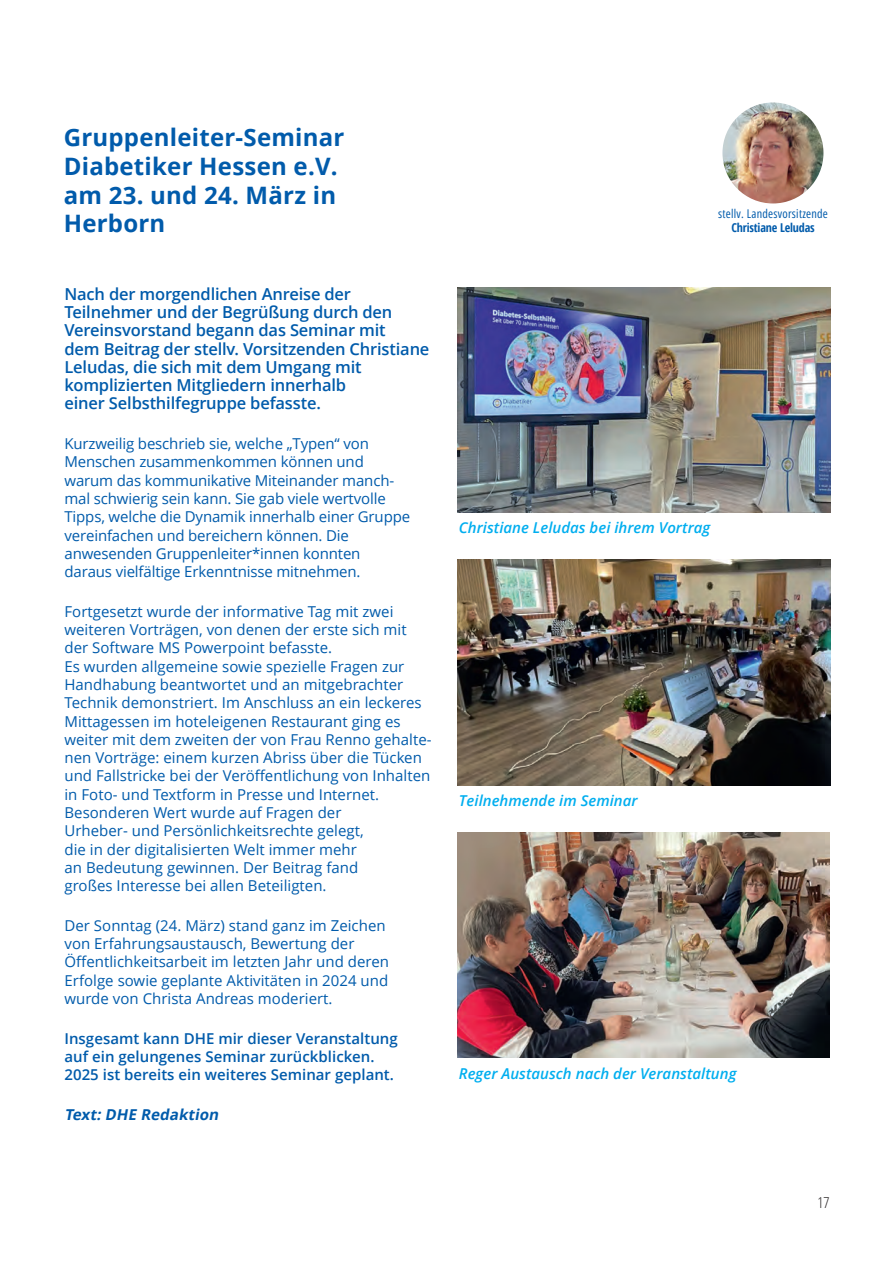
<style>
.page{position:relative;width:893px;height:1263px;background:#fff}
.page>*{position:absolute;margin:0;border:0;box-sizing:border-box;transform-origin:0 0}
.Unterüberschrift{font:700 24px/28.8px "Open Sans";letter-spacing:.01em;color:#015bab}
.Fließtext{font:600 16.5px/18.3px "Open Sans";letter-spacing:-.01em;color:#015bab}
.Fließtext-2{font:15px/18.3px "Open Sans";color:#015bab}
.Fließtext-3{font:600 15px/18.3px "Open Sans";color:#015bab}
.Veranstaltung_Datum{font:italic 600 15px "Open Sans";color:#00aeef}
.Fließtext-4{font:italic 700 15px "Open Sans";color:#015bab}
.t1{font:300 condensed 15px "Open Sans";color:#231f20}
.Portrait_Untertitel{font:12.15px "Open Sans Hebrew Condensed";letter-spacing:.02em;color:#015bab}
.Portrait_Untertitel-2{font:700 condensed 12.15px "Open Sans";letter-spacing:-.015em;color:#015bab}
</style>
<div class="page">
<img style="left:458px;top:832px;width:372px;height:226px">
<img style="left:458px;top:287px;width:372px;height:225px">
<img style="left:458px;top:560px;width:372px;height:225px">
<img style="left:722px;top:102px;width:101px;height:101px;border-radius:50px">
<p class="Unterüberschrift" style="left:64px;top:122px;width:282px">Gruppenleiter-Seminar<br>Diabetiker Hessen e.V.</p>
<p class="Unterüberschrift" style="left:64px;top:180px;width:274px">am 23. und 24. März in<br>Herborn</p>
<p class="Fließtext" style="left:64px;top:284px;width:366px">Nach der morgendlichen Anreise der Teilnehmer und der Begrüßung durch den Vereinsvorstand begann das Seminar mit<br>dem Beitrag der stellv. Vorsitzenden Christiane Leludas, die sich mit dem Umgang mit komplizierten Mitgliedern innerhalb<br>einer Selbsthilfegruppe befasste.</p>
<p class="Fließtext-2" style="left:64px;top:434px;width:347px">Kurzweilig beschrieb sie, welche „Typen“ von Menschen zusammenkommen können und warum das kommunikative Miteinander manch&shy;mal schwierig sein kann. Sie gab viele wertvolle Tipps, welche die Dynamik innerhalb einer Gruppe vereinfachen und bereichern können. Die anwesenden Gruppenleiter*innen konnten daraus vielfältige Erkenntnisse mitnehmen.</p>
<p class="Fließtext-2" style="left:64px;top:602px;width:369px">Fortgesetzt wurde der informative Tag mit zwei weiteren Vorträgen, von denen der erste sich mit der Software MS Powerpoint befasste.<br>Es wurden allgemeine sowie spezielle Fragen zur Handhabung beantwortet und an mitgebrachter Technik demonstriert. Im Anschluss an ein leckeres Mittagessen im hoteleigenen Restaurant ging es weiter mit dem zweiten der von Frau Renno gehalte&shy;nen Vorträge: einem kurzen Abriss über die Tücken und Fallstricke bei der Veröffentlichung von Inhalten in Foto- und Textform in Presse und Internet.<br>Besonderen Wert wurde auf Fragen der<br>Urheber- und Persönlichkeitsrechte gelegt,<br>die in der digitalisierten Welt immer mehr<br>an Bedeutung gewinnen. Der Beitrag fand<br>großes Interesse bei allen Beteiligten.</p>
<p class="Fließtext-2" style="left:64px;top:916px;width:326px">Der Sonntag (24. März) stand ganz im Zeichen von Erfahrungsaustausch, Bewertung der Öffentlichkeitsarbeit im letzten Jahr und deren Erfolge sowie geplante Aktivitäten in 2024 und wurde von Christa Andreas moderiert.</p>
<p class="Fließtext-3" style="left:64px;top:1029px;width:335px">Insgesamt kann DHE mir dieser Veranstaltung auf ein gelungenes Seminar zurückblicken.<br>2025 ist bereits ein weiteres Seminar geplant.</p>
<p class="Fließtext-4" style="left:64px;top:1104px;width:159px">Text:DHE Redaktion</p>
<p class="Portrait_Untertitel" style="left:718px;top:206px;width:111px">stellv. Landesvorsitzende</p>
<p class="Portrait_Untertitel-2" style="left:731px;top:219px;width:85px">Christiane Leludas</p>
<p class="Veranstaltung_Datum" style="left:459px;top:518px;width:253px">Christiane Leludas bei ihrem Vortrag</p>
<p class="Veranstaltung_Datum" style="left:459px;top:790px;width:180px">Teilnehmende im Seminar</p>
<p class="Veranstaltung_Datum" style="left:459px;top:1063px;width:279px">Reger Austausch nach der Veranstaltung</p>
<p class="t1" style="left:817px;top:1192px;width:13px">17</p>
</div>
